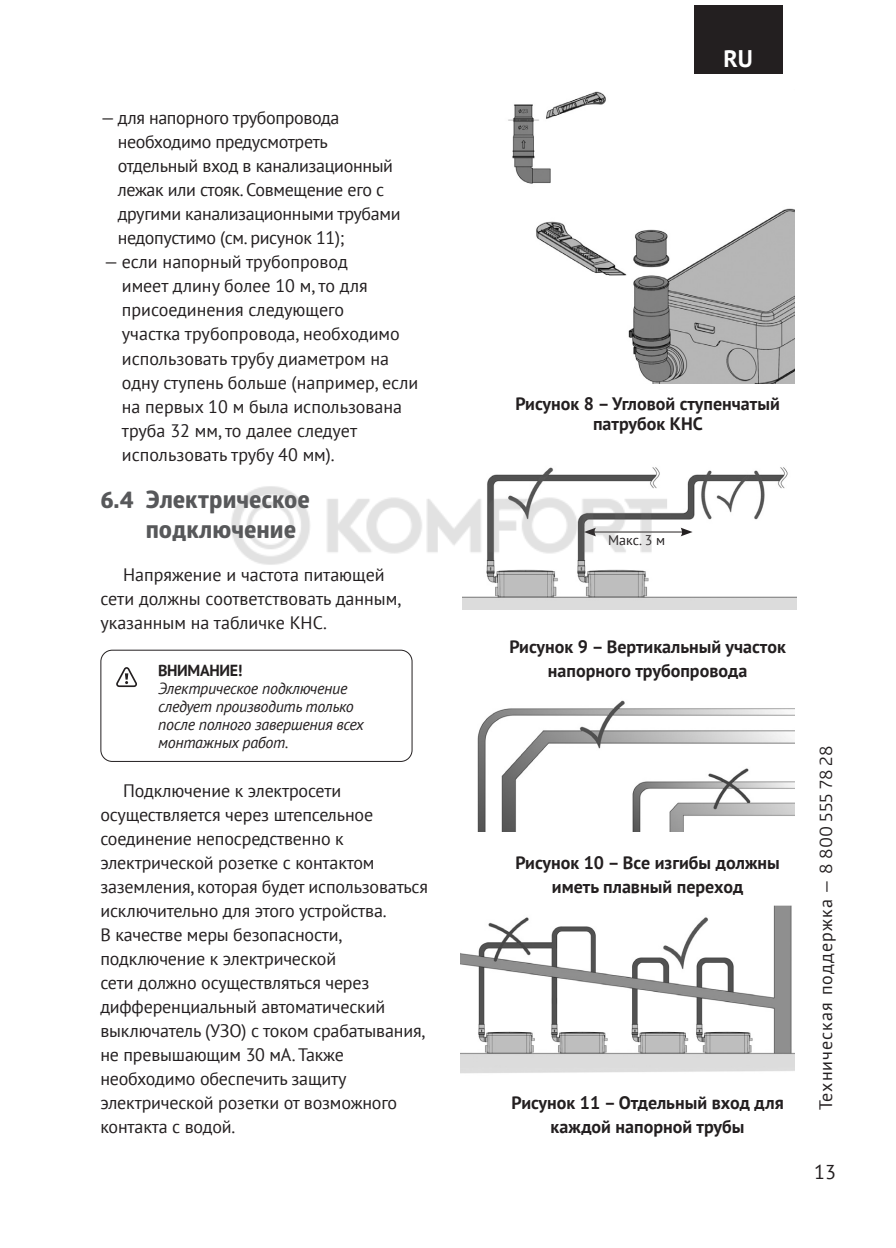
<style>
.page{position:relative;width:896px;height:1248px;background:#fff}
.page>*{position:absolute;margin:0;border:0;box-sizing:border-box;transform-origin:0 0}
.t1{font:700 24px/30px "Globerx";color:#57585a}
.t2{font:700 24px "PT Sans";color:#fff}
.t3{font:20px "PT Sans";color:#231f20}
.t4{font:18px/24px "PT Sans";letter-spacing:-.01em;color:#231f20}
.t5{font:700 18px/24px "PT Sans";color:#231f20;text-align:center}
.t6{font:18px "PT Sans";letter-spacing:.06em;color:#231f20}
.t7{font:italic 16px/18px "PT Sans";letter-spacing:-.02em;color:#231f20}
.t8{font:700 16px "PT Sans";letter-spacing:-.02em;color:#231f20}
.t9{font:14px "PT Sans";color:#231f20}
.s1{font-family:"Glober"}
</style>
<div class="page">
<div style="left:694px;top:6px;width:88px;height:68px;background:#231f20"></div>
<img style="left:508px;top:91px;width:287px;height:292px">
<div style="left:100px;top:649px;width:312px;height:112px;border:1px solid #231f20;border-radius:11px"></div>
<svg style="left:116px;top:667px;width:21px;height:20px"></svg>
<img style="left:477px;top:700px;width:318px;height:131px">
<img style="left:461px;top:905px;width:334px;height:169px">
<img style="left:462px;top:467px;width:334px;height:142px">
<hr style="left:593px;top:531px;width:91px;height:1px;background:#231f20">
<svg style="left:680px;top:527px;width:12px;height:9px"></svg>
<img style="left:231px;top:476px;width:441px;height:99px">
<p class="t4" style="left:118px;top:106px;width:284px;text-indent:-17px">— для напорного трубопровода необходимо предусмотреть отдельный вход в канализационный лежак или стояк. Совмещение его с другими канализационными трубами недопустимо (см. рисунок 11);</p>
<p class="t4" style="left:122px;top:250px;width:298px;text-indent:-18px">— если напорный трубопровод<br>имеет длину более 10 м, то для присоединения следующего<br>участка трубопровода, необходимо использовать трубу диаметром на одну ступень больше (например, если на первых 10 м была использована труба 32 мм, то далее следует использовать трубу 40 мм).</p>
<h1 class="t1" style="left:146px;top:484px;width:166px;text-indent:-45px">6.4 Электрическое подключение</h1>
<p class="t4" style="left:100px;top:562px;width:302px;text-indent:23px">Напряжение и частота питающей сети должны соответствовать данным, указанным на табличке КНС.</p>
<p class="t8" style="left:158px;top:660px;width:86px">ВНИМАНИЕ!</p>
<p class="t7" style="left:158px;top:679px;width:207px">Электрическое подключение следует производить только после полного завершения всех монтажных работ.</p>
<p class="t4" style="left:100px;top:778px;width:329px;text-indent:23px">Подключение к электросети осуществляется через штепсельное соединение непосредственно к электрической розетке с контактом заземления, которая будет использоваться исключительно для этого устройства.<br>В качестве меры безопасности, подключение к электрической<br>сети должно осуществляться через дифференциальный автоматический выключатель (УЗО) с током срабатывания, не превышающим 30 мА. Также необходимо обеспечить защиту электрической розетки от возможного контакта с водой.</p>
<h1 class="t2" style="left:723px;top:43px;width:31px">RU</h1>
<p class="t5" style="left:515px;top:394px;width:266px;line-height:20px">Рисунок 8 – Угловой ступенчатый патрубок КНС</p>
<p class="t9" style="left:608px;top:530px;width:58px">Макс. 3 м</p>
<p class="t5" style="left:509px;top:634px;width:278px">Рисунок 9 – Вертикальный участок напорного трубопровода</p>
<p class="t5" style="left:515px;top:850px;width:266px">Рисунок 10 – Все изгибы должны иметь плавный переход</p>
<p class="t5" style="left:511px;top:1090px;width:274px">Рисунок 11 – Отдельный вход для каждой напорной трубы</p>
<p class="t6" style="left:814px;top:1110px;width:366px;rotate:-90deg">Техническая поддержка — <span class="s1">8 800 555 78 28</span></p>
<p class="t3" style="left:814px;top:1159px;width:23px">13</p>
</div>
